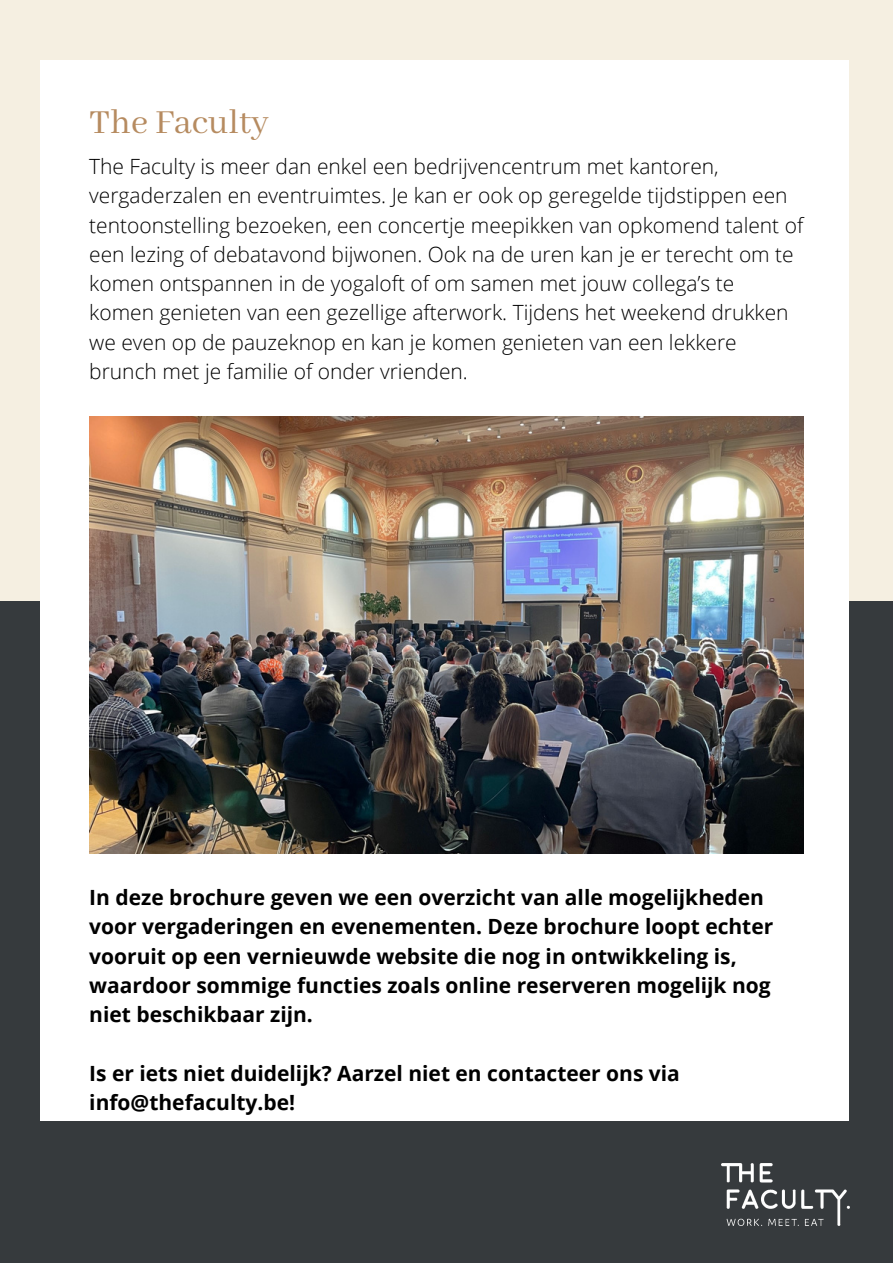
<style>
.page{position:relative;width:893px;height:1264px;background:#fff}
.page>*{position:absolute;margin:0;border:0;box-sizing:border-box;transform-origin:0 0}
.t1{font:37.5px "Abhaya Libre";color:#b68b60}
.t2{font:300 21px/29.2px "Open Sans";color:#000}
.t3{font:700 21px/29.2px "Open Sans";color:#000}
</style>
<div class="page">
<div style="left:0;top:0;width:892px;height:1262px;background:#f5efe1"></div>
<div style="left:0;top:601px;width:892px;height:661px;background:#363a3d"></div>
<div style="left:40px;top:60px;width:808px;height:1061px;background:#fff"></div>
<img style="left:722px;top:1163px;width:127px;height:62px">
<img style="left:89px;top:416px;width:714px;height:438px">
<p class="t1" style="left:89px;top:101px;width:181px">The Faculty</p>
<p class="t2" style="left:89px;top:151px;width:715px">The Faculty is meer dan enkel een bedrijvencentrum met kantoren, vergaderzalen en eventruimtes. Je kan er ook op geregelde tijdstippen een tentoonstelling bezoeken, een concertje meepikken van opkomend talent of een lezing of debatavond bijwonen. Ook na de uren kan je er terecht om te komen ontspannen in de yogaloft of om samen met jouw collega’s te komen genieten van een gezellige afterwork. Tijdens het weekend drukken we even op de pauzeknop en kan je komen genieten van een lekkere brunch met je familie of onder vrienden.</p>
<p class="t3" style="left:89px;top:882px;width:685px">In deze brochure geven we een overzicht van alle mogelijkheden voor vergaderingen en evenementen. Deze brochure loopt echter vooruit op een vernieuwde website die nog in ontwikkeling is, waardoor sommige functies zoals online reserveren mogelijk nog niet beschikbaar zijn.</p>
<p class="t3" style="left:89px;top:1057px;width:592px">Is er iets niet duidelijk? Aarzel niet en contacteer ons via info@thefaculty.be!</p>
</div>
